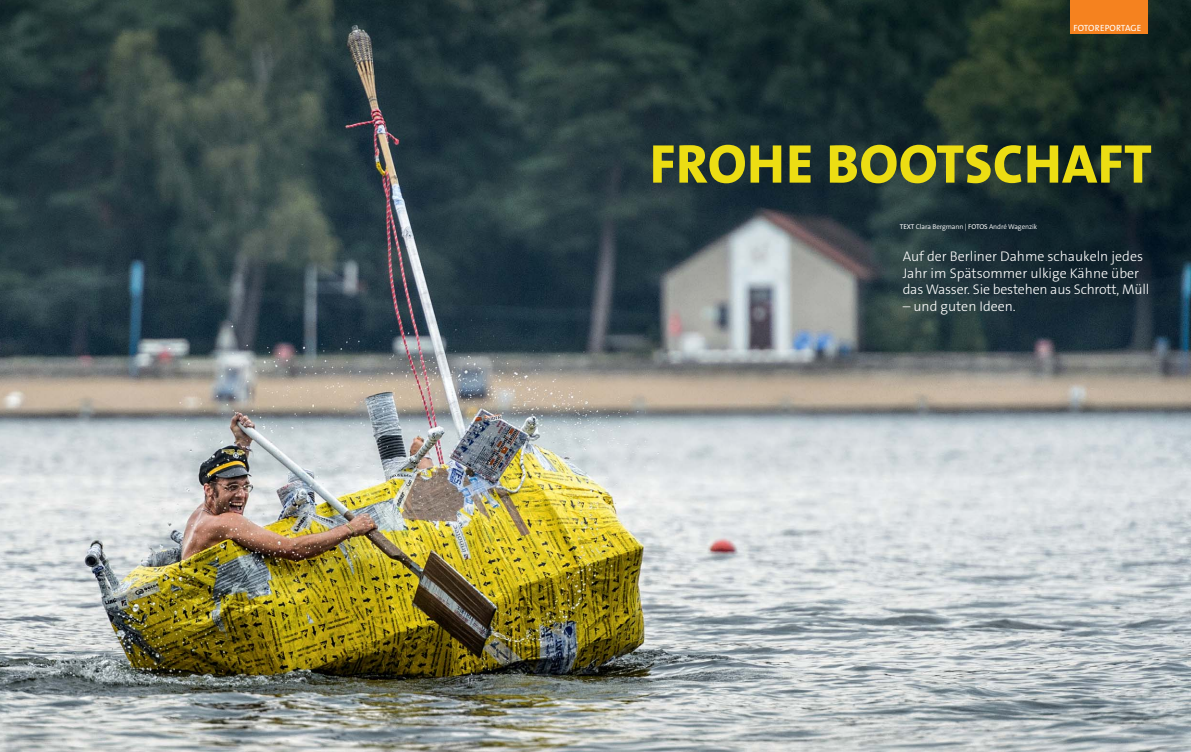
<style>
.page{position:relative;width:1191px;height:752px;background:#fff}
.page>*{position:absolute;margin:0;border:0;box-sizing:border-box;transform-origin:0 0}
.t1{font:800 55px "The Sans Os F";letter-spacing:.015em;color:#ecdd13}
.t2{font:300 14px/16.8px "The Sans Os F";color:#fff}
.t3{font:9px "The Sans Os F";letter-spacing:.015em;color:#fff}
.t4{font:300 7px "The Sans Os F";letter-spacing:-.01em;color:#fff}
.s1{font-weight:400}
</style>
<div class="page">
<img style="left:0;top:0;width:1191px;height:751px">
<div style="left:1070px;top:0;width:78px;height:33px;background:#f5821f"></div>
<p class="t3" style="left:1073px;top:23px;width:70px">FOTOREPORTAGE</p>
<h1 class="t1" style="left:650px;top:138px;width:503px">FROHE BOOTSCHAFT</h1>
<p class="t4" style="left:900px;top:222px;width:139px"><span class="s1">TEXT</span> Clara Bergmann | <span class="s1">FOTOS</span> André Wagenzik</p>
<p class="t2" style="left:902px;top:248px;width:248px">Auf der Berliner Dahme schaukeln jedes<br>Jahr im Spätsommer ulkige Kähne über das Wasser. Sie bestehen aus Schrott, Müll</p>
<p class="t2" style="left:902px;top:298px;width:114px">– und guten Ideen.</p>
</div>
